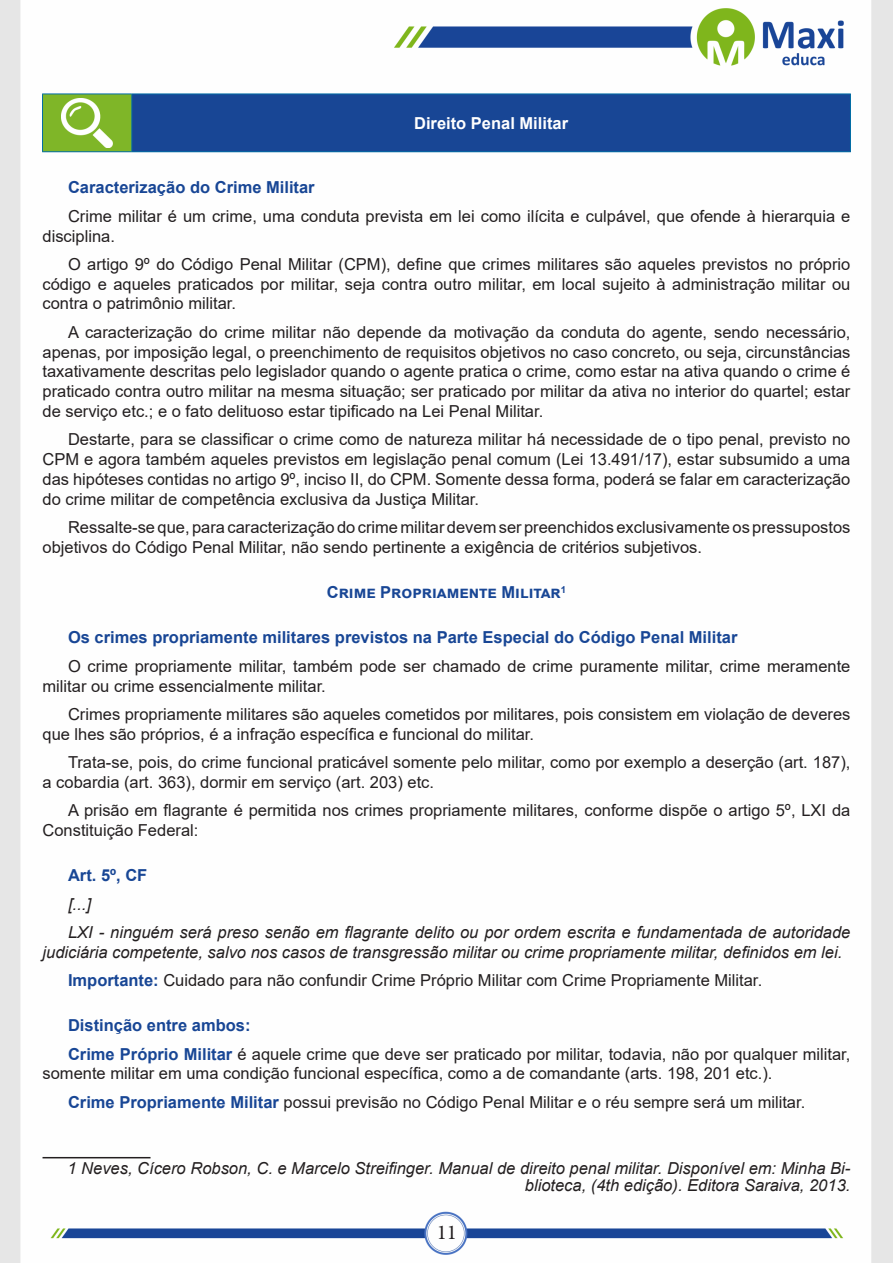
<style>
.page{position:relative;width:893px;height:1263px;background:#fff}
.page>*{position:absolute;margin:0;border:0;box-sizing:border-box;transform-origin:0 0}
.t1{font:21px "Minion Pro";color:#231f20}
.t2{font:16.5px/19.8px "Arial";color:#231f20}
.FONT_REF{font:italic 16.5px/19.8px "Arial";color:#231f20}
.TITULO_DE_LEI{font:700 16.5px "Arial";color:#184695}
.CENTRALIZAR{font:700 16.5px "Arial";color:#fff}
.TITULO_DE_ASSUNTO__CORPO{font:700 16.5px "Arial";color:#184695}
.s1{font-weight:700;color:#184695}
</style>
<div class="page">
<img style="left:0;top:0;width:893px;height:1263px">
<div style="left:43px;top:94px;width:89px;height:58px;background:#7fb628"></div>
<div style="left:132px;top:94px;width:718px;height:58px;background:#184695"></div>
<hr style="left:42px;top:94px;width:90px;height:1px;background:#036ea6">
<hr style="left:42px;top:94px;width:1px;height:57px;background:#036ea6">
<hr style="left:42px;top:151px;width:90px;height:1px;background:#036ea6">
<hr style="left:132px;top:94px;width:719px;height:1px;background:#036ea6">
<hr style="left:131px;top:94px;width:1px;height:57px;background:#036ea6">
<hr style="left:850px;top:94px;width:1px;height:57px;background:#036ea6">
<hr style="left:132px;top:151px;width:719px;height:1px;background:#036ea6">
<img style="left:62px;top:98px;width:50px;height:49px">
<hr style="left:43px;top:1157px;width:108px;height:1px;background:#231f20">
<p class="CENTRALIZAR" style="left:414px;top:111px;width:156px">Direito Penal Militar</p>
<p class="TITULO_DE_LEI" style="left:68px;top:176px;width:248px">Caracterização do Crime Militar</p>
<p class="t2" style="left:43px;top:206px;width:809px;text-indent:26px">Crime militar é um crime, uma conduta prevista em lei como ilícita e culpável, que ofende à hierarquia e disciplina.</p>
<p class="t2" style="left:43px;top:254px;width:809px;text-align:justify;text-indent:26px">O artigo 9º do Código Penal Militar (CPM), define que crimes militares são aqueles previstos no próprio código e aqueles praticados por militar, seja contra outro militar, em local sujeito à administração militar ou contra o patrimônio militar.</p>
<p class="t2" style="left:43px;top:322px;width:809px;text-align:justify;text-indent:26px">A caracterização do crime militar não depende da motivação da conduta do agente, sendo necessário, apenas, por imposição legal, o preenchimento de requisitos objetivos no caso concreto, ou seja, circunstâncias taxativamente descritas pelo legislador quando o agente pratica o crime, como estar na ativa quando o crime é praticado contra outro militar na mesma situação; ser praticado por militar da ativa no interior do quartel; estar de serviço etc.; e o fato delituoso estar tipificado na Lei Penal Militar.</p>
<p class="t2" style="left:43px;top:429px;width:809px;text-align:justify;text-indent:26px">Destarte, para se classificar o crime como de natureza militar há necessidade de o tipo penal, previsto no CPM e agora também aqueles previstos em legislação penal comum (Lei 13.491/17), estar subsumido a uma das hipóteses contidas no artigo 9º, inciso II, do CPM. Somente dessa forma, poderá se falar em caracterização do crime militar de competência exclusiva da Justiça Militar.</p>
<p class="t2" style="left:43px;top:517px;width:809px;text-indent:26px">Ressalte-se que, para caracterização do crime militar devem ser preenchidos exclusivamente os pressupostos objetivos do Código Penal Militar, não sendo pertinente a exigência de critérios subjetivos.</p>
<p class="TITULO_DE_LEI" style="left:327px;top:581px;width:241px">Crime Propriamente Militar<sup>1</sup></p>
<p class="TITULO_DE_LEI" style="left:68px;top:626px;width:671px">Os crimes propriamente militares previstos na Parte Especial do Código Penal Militar</p>
<p class="t2" style="left:43px;top:656px;width:809px;text-indent:26px">O crime propriamente militar, também pode ser chamado de crime puramente militar, crime meramente militar ou crime essencialmente militar.</p>
<p class="t2" style="left:43px;top:704px;width:809px;text-indent:26px">Crimes propriamente militares são aqueles cometidos por militares, pois consistem em violação de deveres que lhes são próprios, é a infração específica e funcional do militar.</p>
<p class="t2" style="left:43px;top:752px;width:809px;text-indent:26px">Trata-se, pois, do crime funcional praticável somente pelo militar, como por exemplo a deserção (art. 187), a cobardia (art. 363), dormir em serviço (art. 203) etc.</p>
<p class="t2" style="left:43px;top:800px;width:809px;text-indent:26px">A prisão em flagrante é permitida nos crimes propriamente militares, conforme dispõe o artigo 5º, LXI da<br>Constituição Federal:</p>
<p class="TITULO_DE_ASSUNTO__CORPO" style="left:68px;top:864px;width:81px">Art. 5º, CF</p>
<p class="FONT_REF" style="left:68px;top:894px;width:24px">[...]</p>
<p class="FONT_REF" style="left:43px;top:922px;width:809px;text-indent:26px">LXI - ninguém será preso senão em flagrante delito ou por ordem escrita e fundamentada de autoridade judiciária competente, salvo nos casos de transgressão militar ou crime propriamente militar, definidos em lei.</p>
<p class="t2" style="left:68px;top:970px;width:696px"><span class="s1">Importante:</span> Cuidado para não confundir Crime Próprio Militar com Crime Propriamente Militar.</p>
<p class="TITULO_DE_LEI" style="left:68px;top:1014px;width:184px">Distinção entre ambos:</p>
<p class="t2" style="left:43px;top:1044px;width:809px;text-indent:26px"><span class="s1">Crime Próprio Militar</span> é aquele crime que deve ser praticado por militar, todavia, não por qualquer militar, somente militar em uma condição funcional específica, como a de comandante (arts. 198, 201 etc.).</p>
<p class="t2" style="left:68px;top:1092px;width:739px"><span class="s1">Crime Propriamente Militar</span> possui previsão no Código Penal Militar e o réu sempre será um militar.</p>
<p class="FONT_REF" style="left:68px;top:1160px;width:784px;line-height:16.5px;text-align:right">1 Neves, Cícero Robson, C. e Marcelo Streifinger. Manual de direito penal militar. Disponível em: Minha Bi&shy;blioteca, (4th edição). Editora Saraiva, 2013.</p>
<p class="t1" style="left:437px;top:1218px;width:22px">11</p>
</div>
